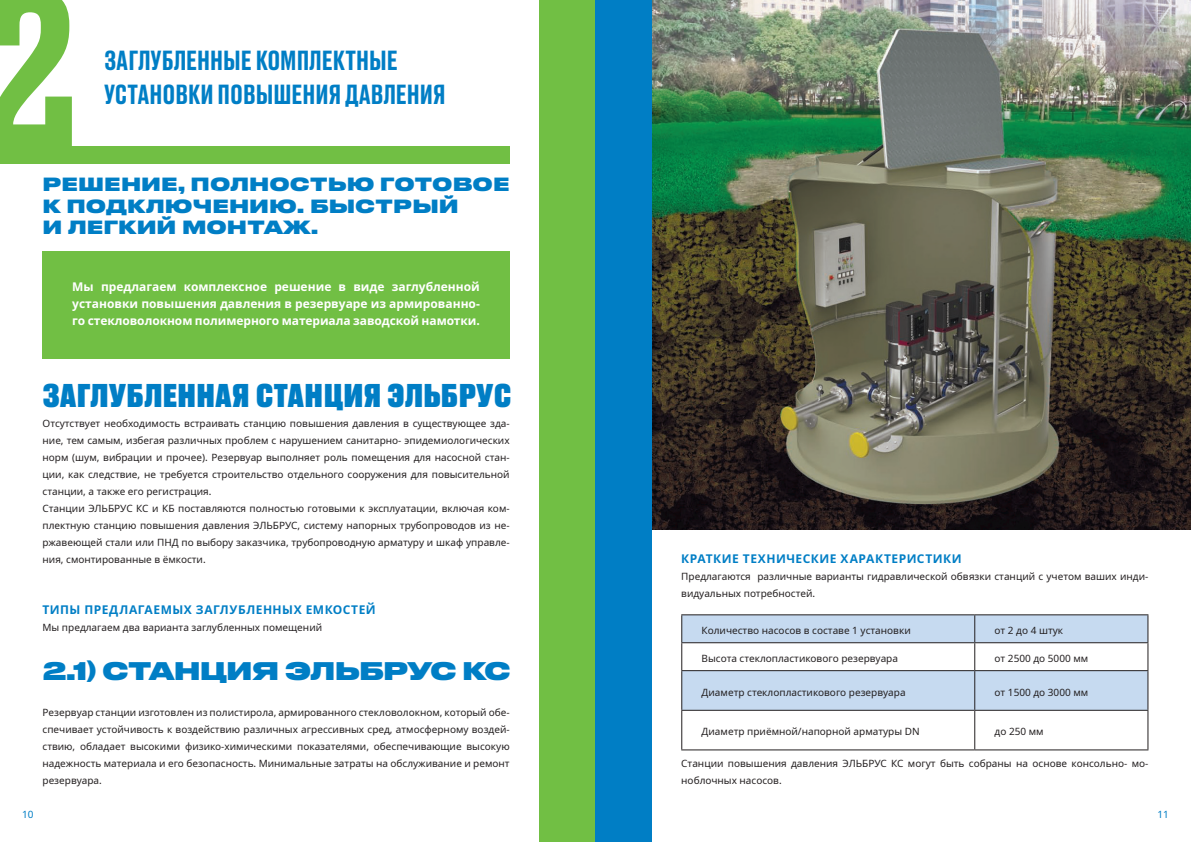
<style>
.page{position:relative;width:1191px;height:842px;background:#fff}
.page>*{position:absolute;margin:0;border:0;box-sizing:border-box;transform-origin:0 0}
.t1{font:31px "Druk Text Cyr Super";letter-spacing:.005em;color:#007ec5}
.t2{font:500 26px/34px "Druk Text Cyr";color:#007ec5}
.t3{font:24px "Druk Text Wide Cyr Super";letter-spacing:-.04em;color:#007ec5}
.t4{font:18px/21.6px "Druk Text Wide Cyr Super";color:#007ec5}
.t5{font:700 12px/17px "Noto Sans";letter-spacing:-.005em;color:#fff;text-align:justify}
.t6{font:700 12px "Noto Sans";letter-spacing:.04em;color:#007ec5}
.t7{font:10px/17px "Noto Sans";color:#231f20}
.t8{font:10px "Noto Sans";color:#007ec5}
</style>
<div class="page">
<div style="left:539px;top:0;width:56px;height:842px;background:#71bf44"></div>
<div style="left:595px;top:0;width:57px;height:842px;background:#007ec5"></div>
<img style="left:652px;top:0;width:539px;height:529px">
<div style="left:43px;top:251px;width:467px;height:108px;background:#71bf44"></div>
<div style="left:0;top:147px;width:510px;height:17px;background:#71bf44"></div>
<svg style="left:682px;top:615px;width:465px;height:95px;fill:#c6daf0"></svg>
<hr style="left:681px;top:614px;width:293px;height:1px;background:#231f20">
<hr style="left:974px;top:614px;width:174px;height:1px;background:#231f20">
<hr style="left:681px;top:642px;width:293px;height:1px;background:#231f20">
<svg style="left:681px;top:615px;width:1px;height:55px"></svg>
<hr style="left:974px;top:642px;width:174px;height:1px;background:#231f20">
<svg style="left:974px;top:615px;width:1px;height:55px"></svg>
<svg style="left:1147px;top:615px;width:1px;height:55px"></svg>
<hr style="left:681px;top:670px;width:293px;height:1px;background:#231f20">
<hr style="left:681px;top:671px;width:1px;height:39px;background:#231f20">
<hr style="left:974px;top:670px;width:174px;height:1px;background:#231f20">
<hr style="left:974px;top:671px;width:1px;height:39px;background:#231f20">
<hr style="left:1147px;top:671px;width:1px;height:39px;background:#231f20">
<hr style="left:681px;top:710px;width:293px;height:1px;background:#231f20">
<hr style="left:681px;top:711px;width:1px;height:38px;background:#231f20">
<hr style="left:974px;top:710px;width:174px;height:1px;background:#231f20">
<hr style="left:974px;top:711px;width:1px;height:38px;background:#231f20">
<hr style="left:1147px;top:711px;width:1px;height:38px;background:#231f20">
<hr style="left:681px;top:749px;width:293px;height:1px;background:#231f20">
<hr style="left:974px;top:749px;width:174px;height:1px;background:#231f20">
<svg style="left:0;top:0;width:72px;height:147px"></svg>
<h2 class="t2" style="left:104px;top:41px;width:343px">ЗАГЛУБЛЕННЫЕ КОМПЛЕКТНЫЕ<br>УСТАНОВКИ ПОВЫШЕНИЯ ДАВЛЕНИЯ</h2>
<h3 class="t4" style="left:43px;top:172px;width:469px">РЕШЕНИЕ, ПОЛНОСТЬЮ ГОТОВОЕ<br>К ПОДКЛЮЧЕНИЮ. БЫСТРЫЙ<br>И ЛЕГКИЙ МОНТАЖ.</h3>
<p class="t5" style="left:72px;top:279px;width:409px">Мы предлагаем комплексное решение в виде заглубленной установки повышения давления в резервуаре из армированно&shy;го стекловолокном полимерного материала заводской намотки.</p>
<h1 class="t1" style="left:43px;top:371px;width:470px">ЗАГЛУБЛЕННАЯ СТАНЦИЯ ЭЛЬБРУС</h1>
<p class="t7" style="left:43px;top:415px;width:469px">Отсутствует необходимость встраивать станцию повышения давления в существующее зда&shy;ние, тем самым, избегая различных проблем с нарушением санитарно- эпидемиологических норм (шум, вибрации и прочее). Резервуар выполняет роль помещения для насосной стан&shy;ции, как следствие, не требуется строительство отдельного сооружения для повысительной станции, а также его регистрация.<br>Станции ЭЛЬБРУС КС и КБ поставляются полностью готовыми к эксплуатации, включая ком&shy;плектную станцию повышения давления ЭЛЬБРУС, систему напорных трубопроводов из не&shy;ржавеющей стали или ПНД по выбору заказчика, трубопроводную арматуру и шкаф управле&shy;ния, смонтированные в ёмкости.</p>
<p class="t6" style="left:43px;top:601px;width:335px">ТИПЫ ПРЕДЛАГАЕМЫХ ЗАГЛУБЛЕННЫХ ЕМКОСТЕЙ</p>
<p class="t7" style="left:43px;top:619px;width:281px">Мы предлагаем два варианта заглубленных помещений</p>
<h3 class="t3" style="left:43px;top:649px;width:470px">2.1) СТАНЦИЯ ЭЛЬБРУС КС</h3>
<p class="t7" style="left:43px;top:704px;width:469px;text-align:justify">Резервуар станции изготовлен из полистирола, армированного стекловолокном, который обе&shy;спечивает устойчивость к воздействию различных агрессивных сред, атмосферному воздей&shy;ствию, обладает высокими физико-химическими показателями, обеспечивающие высокую надежность материала и его безопасность. Минимальные затраты на обслуживание и ремонт резервуара.</p>
<p class="t6" style="left:681px;top:550px;width:282px">КРАТКИЕ ТЕХНИЧЕСКИЕ ХАРАКТЕРИСТИКИ</p>
<p class="t7" style="left:681px;top:568px;width:469px">Предлагаются различные варианты гидравлической обвязки станций с учетом ваших инди&shy;видуальных потребностей.</p>
<p class="t7" style="left:701px;top:622px;width:211px">Количество насосов в составе 1 установки</p>
<p class="t7" style="left:994px;top:622px;width:70px">от 2 до 4 штук</p>
<p class="t7" style="left:701px;top:650px;width:198px">Высота стеклопластикового резервуара</p>
<p class="t7" style="left:994px;top:650px;width:95px">от 2500 до 5000 мм</p>
<p class="t7" style="left:701px;top:684px;width:205px">Диаметр стеклопластикового резервуара</p>
<p class="t7" style="left:994px;top:684px;width:95px">от 1500 до 3000 мм</p>
<p class="t7" style="left:701px;top:723px;width:220px">Диаметр приёмной/напорной арматуры DN</p>
<p class="t7" style="left:994px;top:723px;width:51px">до 250 мм</p>
<p class="t7" style="left:681px;top:755px;width:469px">Cтанции повышения давления ЭЛЬБРУС КС могут быть собраны на основе консольно- мо&shy;ноблочных насосов.</p>
<p class="t8" style="left:22px;top:808px;width:13px">10</p>
<p class="t8" style="left:1157px;top:808px;width:13px">11</p>
</div>
